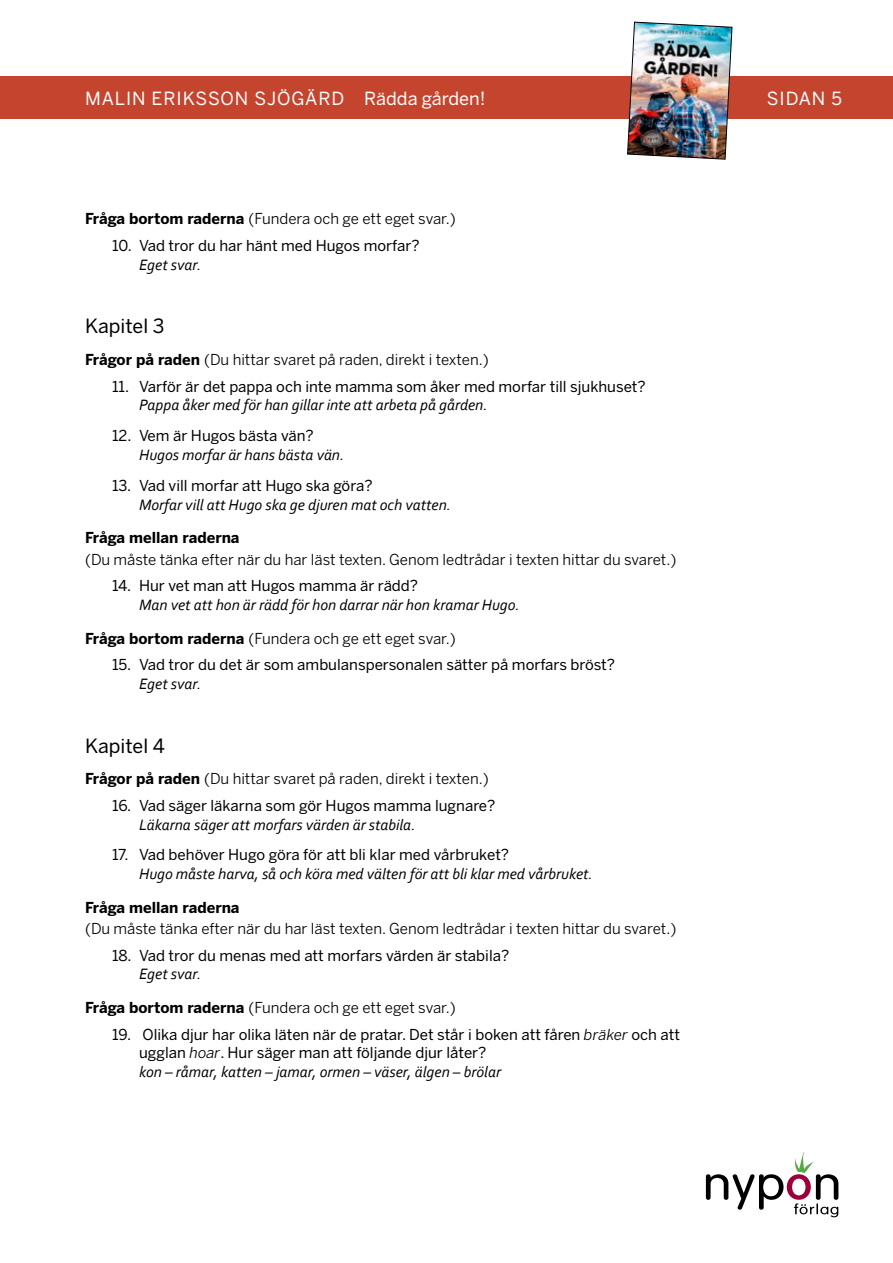
<style>
.page{position:relative;width:893px;height:1263px;background:#fff}
.page>*{position:absolute;margin:0;border:0;box-sizing:border-box;transform-origin:0 0}
.t1{font:19.5px "Benton Sans";color:#000}
.t2{font:18px "Benton Sans";letter-spacing:.045em;color:#fff}
.t3{font:italic 15.75px "Corbel";color:#000}
.t4{font:15px/18px "Benton Sans";color:#000}
.t5{font:15px "Benton Sans";color:#000}
.t6{font:700 15px "Benton Sans";color:#000}
.s1{font-weight:700}
.s2{font-style:italic}
</style>
<div class="page">
<svg style="left:706px;top:1152px;width:132px;height:65px"></svg>
<div style="left:0;top:77px;width:893px;height:42px;background:#c5442e"></div>
<img style="left:627px;top:21px;width:106px;height:139px">
<p class="t2" style="left:85px;top:87px;width:402px">MALIN ERIKSSON SJÖGÄRD Rädda gården!</p>
<p class="t2" style="left:767px;top:87px;width:77px">SIDAN 5</p>
<p class="t5" style="left:85px;top:210px;width:372px"><span class="s1">Fråga bortom raderna</span> (Fundera och ge ett eget svar.)</p>
<p class="t4" style="left:112px;top:237px;width:309px">10. Vad tror du har hänt med Hugos morfar?</p>
<p class="t3" style="left:139px;top:255px;width:64px">Eget svar.</p>
<h1 class="t1" style="left:85px;top:314px;width:81px">Kapitel 3</h1>
<p class="t5" style="left:85px;top:351px;width:405px"><span class="s1">Frågor på raden</span> (Du hittar svaret på raden, direkt i texten.)</p>
<p class="t4" style="left:112px;top:377px;width:535px">11. Varför är det pappa och inte mamma som åker med morfar till sjukhuset?</p>
<p class="t3" style="left:139px;top:395px;width:350px">Pappa åker med för han gillar inte att arbeta på gården.</p>
<p class="t4" style="left:112px;top:427px;width:203px">12. Vem är Hugos bästa vän?</p>
<p class="t3" style="left:139px;top:445px;width:207px">Hugos morfar är hans bästa vän.</p>
<p class="t4" style="left:112px;top:476px;width:262px">13. Vad vill morfar att Hugo ska göra?</p>
<p class="t3" style="left:139px;top:495px;width:314px">Morfar vill att Hugo ska ge djuren mat och vatten.</p>
<p class="t6" style="left:85px;top:529px;width:156px">Fråga mellan raderna</p>
<p class="t5" style="left:85px;top:550px;width:593px">(Du måste tänka efter när du har läst texten. Genom ledtrådar i texten hittar du svaret.)</p>
<p class="t4" style="left:112px;top:577px;width:308px">14. Hur vet man att Hugos mamma är rädd?</p>
<p class="t3" style="left:139px;top:595px;width:382px">Man vet att hon är rädd för hon darrar när hon kramar Hugo.</p>
<p class="t5" style="left:85px;top:629px;width:372px"><span class="s1">Fråga bortom raderna</span> (Fundera och ge ett eget svar.)</p>
<p class="t4" style="left:112px;top:656px;width:505px">15. Vad tror du det är som ambulanspersonalen sätter på morfars bröst?</p>
<p class="t3" style="left:139px;top:674px;width:64px">Eget svar.</p>
<h1 class="t1" style="left:85px;top:734px;width:81px">Kapitel 4</h1>
<p class="t5" style="left:85px;top:770px;width:405px"><span class="s1">Frågor på raden</span> (Du hittar svaret på raden, direkt i texten.)</p>
<p class="t4" style="left:112px;top:796px;width:385px">16. Vad säger läkarna som gör Hugos mamma lugnare?</p>
<p class="t3" style="left:139px;top:815px;width:278px">Läkarna säger att morfars värden är stabila.</p>
<p class="t4" style="left:112px;top:846px;width:399px">17. Vad behöver Hugo göra för att bli klar med vårbruket?</p>
<p class="t3" style="left:139px;top:864px;width:455px">Hugo måste harva, så och köra med välten för att bli klar med vårbruket.</p>
<p class="t6" style="left:85px;top:898px;width:156px">Fråga mellan raderna</p>
<p class="t5" style="left:85px;top:920px;width:593px">(Du måste tänka efter när du har läst texten. Genom ledtrådar i texten hittar du svaret.)</p>
<p class="t4" style="left:112px;top:946px;width:399px">18. Vad tror du menas med att morfars värden är stabila?</p>
<p class="t3" style="left:139px;top:964px;width:64px">Eget svar.</p>
<p class="t5" style="left:85px;top:999px;width:372px"><span class="s1">Fråga bortom raderna</span> (Fundera och ge ett eget svar.)</p>
<p class="t4" style="left:139px;top:1025px;width:543px;text-indent:-27px">19. Olika djur har olika läten när de pratar. Det står i boken att fåren <span class="s2">bräker</span> och att ugglan <span class="s2">hoar</span>. Hur säger man att följande djur låter?</p>
<p class="t3" style="left:139px;top:1062px;width:363px">kon – råmar, katten – jamar, ormen – väser, älgen – brölar</p>
</div>
